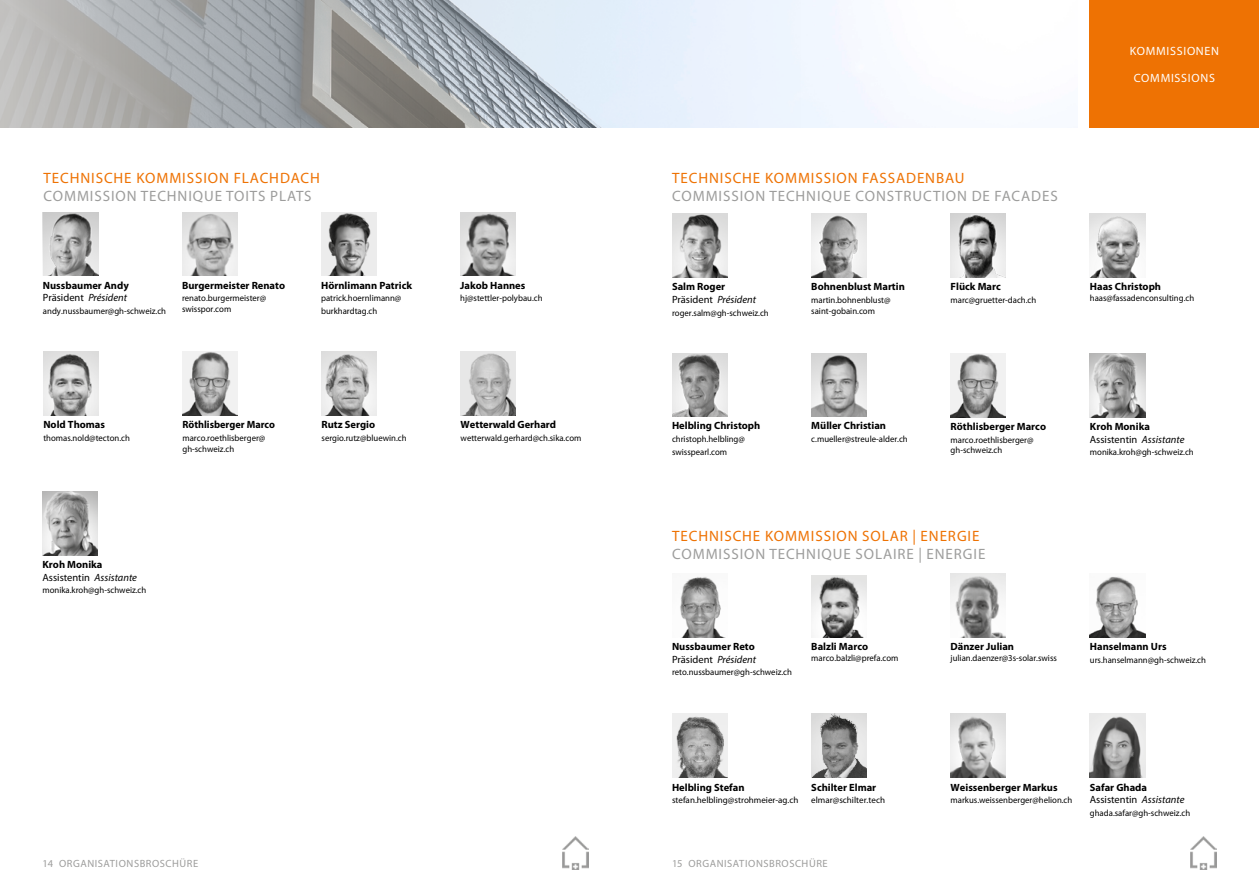
<style>
.page{position:relative;width:1259px;height:893px;background:#fff}
.page>*{position:absolute;margin:0;border:0;box-sizing:border-box;transform-origin:0 0}
.t1{font:15px "Myriad Pro";letter-spacing:.06em;color:#9d9d9c}
.t2{font:15px "Myriad Pro";letter-spacing:.06em;color:#ee7203}
.t3{font:12px "Myriad Pro";letter-spacing:.06em;color:#fff}
.t4{font:700 10.5px/12.8px "Myriad Pro";color:#000}
.t5{font:10.5px/12.8px "Myriad Pro";color:#000}
.t6{font:10.5px "Myriad Pro";letter-spacing:.055em;color:#9d9d9c}
.t7{font:9px/10.5px "Myriad Pro";color:#000}
.s1{font-weight:400}
.s2{font-weight:400;font-style:italic}
.s3{font-weight:700}
.s4{font-style:italic}
</style>
<div class="page">
<div style="left:1090px;top:0;width:169px;height:128px;background:#ee7203"></div>
<svg style="left:0;top:0;width:800px;height:128px;background:#b9bfc3"></svg>
<img style="left:562px;top:836px;width:26px;height:33px">
<img style="left:1191px;top:837px;width:25px;height:33px">
<img style="left:672px;top:214px;width:55px;height:64px">
<img style="left:811px;top:214px;width:55px;height:64px">
<img style="left:950px;top:214px;width:56px;height:64px">
<img style="left:1090px;top:214px;width:55px;height:64px">
<img style="left:672px;top:353px;width:55px;height:63px">
<img style="left:811px;top:353px;width:55px;height:63px">
<img style="left:951px;top:353px;width:54px;height:64px">
<img style="left:1090px;top:353px;width:55px;height:64px">
<img style="left:43px;top:212px;width:55px;height:64px">
<img style="left:182px;top:212px;width:55px;height:64px">
<img style="left:321px;top:212px;width:55px;height:64px">
<img style="left:460px;top:212px;width:55px;height:64px">
<img style="left:43px;top:352px;width:56px;height:64px">
<img style="left:183px;top:352px;width:54px;height:64px">
<img style="left:321px;top:352px;width:56px;height:64px">
<img style="left:460px;top:352px;width:56px;height:64px">
<img style="left:680px;top:576px;width:43px;height:61px">
<img style="left:811px;top:575px;width:55px;height:62px">
<img style="left:950px;top:574px;width:56px;height:63px">
<img style="left:1090px;top:576px;width:55px;height:61px">
<img style="left:672px;top:714px;width:55px;height:64px">
<img style="left:811px;top:714px;width:55px;height:64px">
<img style="left:950px;top:714px;width:56px;height:64px">
<img style="left:1090px;top:714px;width:55px;height:64px">
<img style="left:43px;top:491px;width:55px;height:64px">
<h2 class="t3" style="left:1129px;top:43px;width:91px">KOMMISSIONEN</h2>
<h2 class="t3" style="left:1134px;top:71px;width:83px">COMMISSIONS</h2>
<h1 class="t2" style="left:44px;top:169px;width:278px">TECHNISCHE KOMMISSION FLACHDACH</h1>
<h1 class="t1" style="left:44px;top:187px;width:270px">COMMISSION TECHNIQUE TOITS PLATS</h1>
<h1 class="t2" style="left:672px;top:169px;width:294px">TECHNISCHE KOMMISSION FASSADENBAU</h1>
<h1 class="t1" style="left:672px;top:187px;width:387px">COMMISSION TECHNIQUE CONSTRUCTION DE FACADES</h1>
<p class="t4" style="left:43px;top:278px;width:87px">Nussbaumer Andy<br><span class="s1">Präsident</span> <span class="s2">Président</span></p>
<p class="t7" style="left:43px;top:306px;width:125px">andy.nussbaumer@gh-schweiz.ch</p>
<p class="t4" style="left:182px;top:278px;width:105px">Burgermeister Renato</p>
<p class="t7" style="left:182px;top:293px;width:86px">renato.burgermeister@ swisspor.com</p>
<p class="t4" style="left:321px;top:278px;width:92px">Hörnlimann Patrick</p>
<p class="t7" style="left:321px;top:292px;width:82px;line-height:12.8px">patrick.hoernlimann@ burkhardtag.ch</p>
<p class="t4" style="left:460px;top:278px;width:67px">Jakob Hannes</p>
<p class="t7" style="left:460px;top:293px;width:84px">hj@stettler-polybau.ch</p>
<p class="t4" style="left:672px;top:280px;width:86px">Salm Roger<br><span class="s1">Präsident</span> <span class="s2">Président</span></p>
<p class="t7" style="left:672px;top:307px;width:98px">roger.salm@gh-schweiz.ch</p>
<p class="t4" style="left:811px;top:280px;width:95px">Bohnenblust Martin</p>
<p class="t7" style="left:811px;top:295px;width:81px">martin.bohnenblust@ saint-gobain.com</p>
<p class="t4" style="left:950px;top:280px;width:52px">Flück Marc</p>
<p class="t7" style="left:950px;top:295px;width:87px">marc@gruetter-dach.ch</p>
<p class="t4" style="left:1090px;top:280px;width:73px">Haas Christoph</p>
<p class="t7" style="left:1090px;top:292px;width:106px">haas@fassadenconsulting.ch</p>
<p class="t4" style="left:43px;top:418px;width:63px">Nold Thomas</p>
<p class="t7" style="left:43px;top:433px;width:88px">thomas.nold@tecton.ch</p>
<p class="t4" style="left:182px;top:418px;width:94px">Röthlisberger Marco</p>
<p class="t7" style="left:182px;top:433px;width:84px">marco.roethlisberger@ gh-schweiz.ch</p>
<p class="t4" style="left:321px;top:418px;width:55px">Rutz Sergio</p>
<p class="t7" style="left:321px;top:433px;width:87px">sergio.rutz@bluewin.ch</p>
<p class="t4" style="left:460px;top:418px;width:97px">Wetterwald Gerhard</p>
<p class="t7" style="left:460px;top:433px;width:122px">wetterwald.gerhard@ch.sika.com</p>
<p class="t4" style="left:672px;top:419px;width:90px">Helbling Christoph</p>
<p class="t7" style="left:672px;top:432px;width:74px;line-height:12.8px">christoph.helbling@ swisspearl.com</p>
<p class="t4" style="left:811px;top:419px;width:76px">Müller Christian</p>
<p class="t7" style="left:811px;top:433px;width:98px">c.mueller@streule-alder.ch</p>
<p class="t4" style="left:950px;top:420px;width:97px">Röthlisberger Marco</p>
<p class="t7" style="left:950px;top:434px;width:84px">marco.roethlisberger@ gh-schweiz.ch</p>
<p class="t5" style="left:1090px;top:420px;width:96px"><span class="s3">Kroh Monika<br></span>Assistentin <span class="s4">Assistante</span></p>
<p class="t7" style="left:1090px;top:447px;width:105px">monika.kroh@gh-schweiz.ch</p>
<p class="t5" style="left:43px;top:558px;width:96px"><span class="s3">Kroh Monika<br></span>Assistentin <span class="s4">Assistante</span></p>
<p class="t7" style="left:43px;top:585px;width:105px">monika.kroh@gh-schweiz.ch</p>
<h1 class="t2" style="left:672px;top:526px;width:309px">TECHNISCHE KOMMISSION SOLAR | ENERGIE</h1>
<h1 class="t1" style="left:672px;top:544px;width:315px">COMMISSION TECHNIQUE SOLAIRE | ENERGIE</h1>
<p class="t4" style="left:672px;top:639px;width:86px">Nussbaumer Reto<br><span class="s1">Präsident</span> <span class="s2">Président</span></p>
<p class="t7" style="left:672px;top:667px;width:121px">reto.nussbaumer@gh-schweiz.ch</p>
<p class="t4" style="left:811px;top:640px;width:58px">Balzli Marco</p>
<p class="t7" style="left:811px;top:652px;width:89px">marco.balzli@prefa.com</p>
<p class="t4" style="left:950px;top:640px;width:65px">Dänzer Julian</p>
<p class="t7" style="left:950px;top:652px;width:108px">julian.daenzer@3s-solar.swiss</p>
<p class="t4" style="left:1090px;top:640px;width:78px">Hanselmann Urs</p>
<p class="t7" style="left:1090px;top:654px;width:118px">urs.hanselmann@gh-schweiz.ch</p>
<p class="t4" style="left:672px;top:780px;width:74px">Helbling Stefan</p>
<p class="t7" style="left:672px;top:795px;width:128px">stefan.helbling@strohmeier-ag.ch</p>
<p class="t4" style="left:811px;top:780px;width:66px">Schilter Elmar</p>
<p class="t7" style="left:811px;top:795px;width:75px">elmar@schilter.tech</p>
<p class="t6" style="left:43px;top:857px;width:157px">14 ORGANISATIONSBROSCHÜRE</p>
<p class="t6" style="left:672px;top:857px;width:157px">15 ORGANISATIONSBROSCHÜRE</p>
<p class="t4" style="left:950px;top:780px;width:108px">Weissenberger Markus</p>
<p class="t7" style="left:950px;top:795px;width:123px">markus.weissenberger@helion.ch</p>
<p class="t5" style="left:1090px;top:780px;width:96px"><span class="s3">Safar Ghada<br></span>Assistentin <span class="s4">Assistante</span></p>
<p class="t7" style="left:1090px;top:808px;width:102px">ghada.safar@gh-schweiz.ch</p>
</div>
